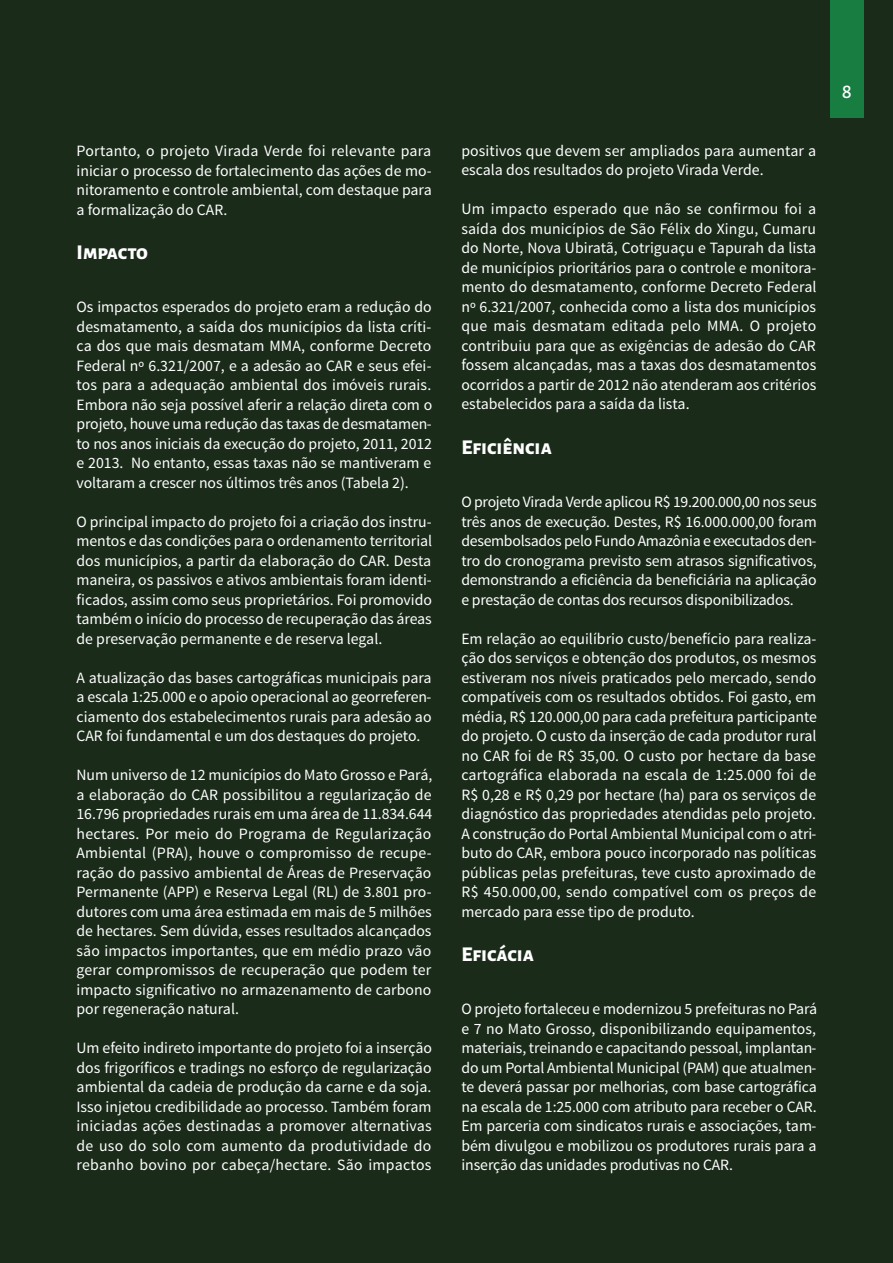
<style>
.page{position:relative;width:893px;height:1263px;background:#1a2b1a}
.page>*{position:absolute;margin:0;border:0;box-sizing:border-box;transform-origin:0 0}
.t1{font:800 21px "Alegreya Sans SC";color:#fff}
.t2{font:500 21px "Alegreya Sans";color:#fff}
.t3{font:15.75px/19.5px "Source Sans Pro";color:#fff;text-align:justify}
</style>
<div class="page">
<div style="left:830px;top:0;width:33px;height:117px;background:#177d40"></div>
<p class="t3" style="left:77px;top:141px;width:357px">Portanto, o projeto Virada Verde foi relevante para iniciar o processo de fortalecimento das ações de mo&shy;nitoramento e controle ambiental, com destaque para a formalização do CAR.</p>
<h1 class="t1" style="left:77px;top:236px;width:73px">Impacto</h1>
<p class="t3" style="left:77px;top:297px;width:357px">Os impactos esperados do projeto eram a redução do desmatamento, a saída dos municípios da lista críti&shy;ca dos que mais desmatam MMA, conforme Decreto Federal nº 6.321/2007, e a adesão ao CAR e seus efei&shy;tos para a adequação ambiental dos imóveis rurais.<br>Embora não seja possível aferir a relação direta com o projeto, houve uma redução das taxas de desmatamen&shy;to nos anos iniciais da execução do projeto, 2011, 2012 e 2013. No entanto, essas taxas não se mantiveram e voltaram a crescer nos últimos três anos (Tabela 2).</p>
<p class="t3" style="left:77px;top:512px;width:357px">O principal impacto do projeto foi a criação dos instru&shy;mentos e das condições para o ordenamento territorial dos municípios, a partir da elaboração do CAR. Desta maneira, os passivos e ativos ambientais foram identi&shy;ficados, assim como seus proprietários. Foi promovido também o início do processo de recuperação das áreas de preservação permanente e de reserva legal.</p>
<p class="t3" style="left:77px;top:668px;width:357px">A atualização das bases cartográficas municipais para a escala 1:25.000 e o apoio operacional ao georreferen&shy;ciamento dos estabelecimentos rurais para adesão ao CAR foi fundamental e um dos destaques do projeto.</p>
<p class="t3" style="left:77px;top:765px;width:357px">Num universo de 12 municípios do Mato Grosso e Pará, a elaboração do CAR possibilitou a regularização de 16.796 propriedades rurais em uma área de 11.834.644 hectares. Por meio do Programa de Regularização Ambiental (PRA), houve o compromisso de recupe&shy;ração do passivo ambiental de Áreas de Preservação Permanente (APP) e Reserva Legal (RL) de 3.801 pro&shy;dutores com uma área estimada em mais de 5 milhões de hectares. Sem dúvida, esses resultados alcançados são impactos importantes, que em médio prazo vão gerar compromissos de recuperação que podem ter impacto significativo no armazenamento de carbono por regeneração natural.</p>
<p class="t3" style="left:77px;top:1038px;width:357px">Um efeito indireto importante do projeto foi a inserção dos frigoríficos e tradings no esforço de regularização ambiental da cadeia de produção da carne e da soja.<br>Isso injetou credibilidade ao processo. Também foram iniciadas ações destinadas a promover alternativas de uso do solo com aumento da produtividade do rebanho bovino por cabeça/hectare. São impactos</p>
<p class="t3" style="left:461px;top:141px;width:356px">positivos que devem ser ampliados para aumentar a escala dos resultados do projeto Virada Verde.</p>
<p class="t3" style="left:461px;top:200px;width:357px">Um impacto esperado que não se confirmou foi a saída dos municípios de São Félix do Xingu, Cumaru do Norte, Nova Ubiratã, Cotriguaçu e Tapurah da lista de municípios prioritários para o controle e monitora&shy;mento do desmatamento, conforme Decreto Federal nº 6.321/2007, conhecida como a lista dos municípios que mais desmatam editada pelo MMA. O projeto contribuiu para que as exigências de adesão do CAR fossem alcançadas, mas a taxas dos desmatamentos ocorridos a partir de 2012 não atenderam aos critérios estabelecidos para a saída da lista.</p>
<h1 class="t1" style="left:461px;top:431px;width:92px">Eficiência</h1>
<p class="t3" style="left:461px;top:492px;width:357px">O projeto Virada Verde aplicou R$ 19.200.000,00 nos seus três anos de execução. Destes, R$ 16.000.000,00 foram desembolsados pelo Fundo Amazônia e executados den&shy;tro do cronograma previsto sem atrasos significativos, demonstrando a eficiência da beneficiária na aplicação e prestação de contas dos recursos disponibilizados.</p>
<p class="t3" style="left:461px;top:629px;width:357px">Em relação ao equilíbrio custo/benefício para realiza&shy;ção dos serviços e obtenção dos produtos, os mesmos estiveram nos níveis praticados pelo mercado, sendo compatíveis com os resultados obtidos. Foi gasto, em média, R$ 120.000,00 para cada prefeitura participante do projeto. O custo da inserção de cada produtor rural no CAR foi de R$ 35,00. O custo por hectare da base cartográfica elaborada na escala de 1:25.000 foi de R$ 0,28 e R$ 0,29 por hectare (ha) para os serviços de diagnóstico das propriedades atendidas pelo projeto.<br>A construção do Portal Ambiental Municipal com o atri&shy;buto do CAR, embora pouco incorporado nas políticas públicas pelas prefeituras, teve custo aproximado de R$ 450.000,00, sendo compatível com os preços de mercado para esse tipo de produto.</p>
<h1 class="t1" style="left:461px;top:938px;width:74px">Eficácia</h1>
<p class="t3" style="left:461px;top:999px;width:357px">O projeto fortaleceu e modernizou 5 prefeituras no Pará e 7 no Mato Grosso, disponibilizando equipamentos, materiais, treinando e capacitando pessoal, implantan&shy;do um Portal Ambiental Municipal (PAM) que atualmen&shy;te deverá passar por melhorias, com base cartográfica na escala de 1:25.000 com atributo para receber o CAR.<br>Em parceria com sindicatos rurais e associações, tam&shy;bém divulgou e mobilizou os produtores rurais para a inserção das unidades produtivas no CAR.</p>
<h1 class="t2" style="left:842px;top:76px;width:12px">8</h1>
</div>
